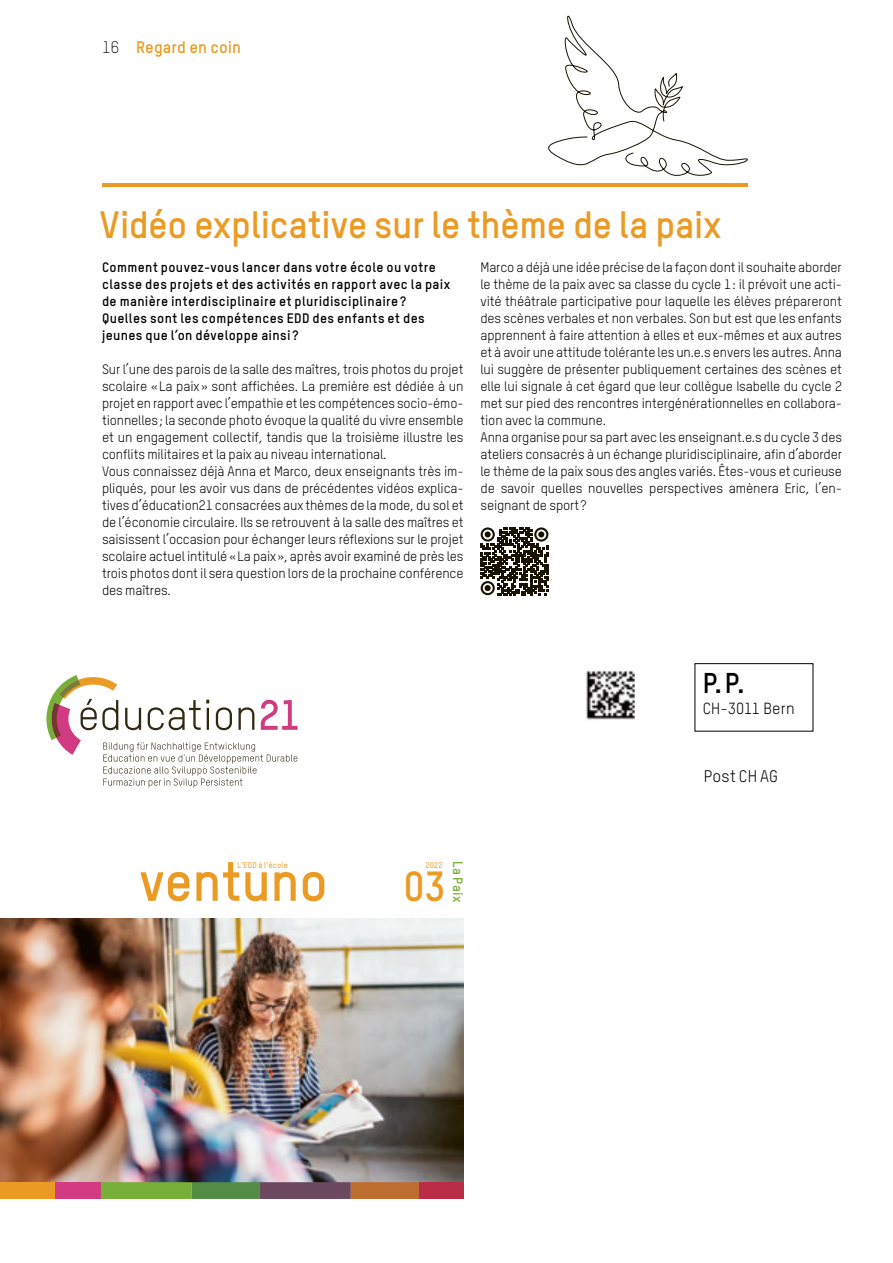
<style>
.page{position:relative;width:893px;height:1263px;background:#fff}
.page>*{position:absolute;margin:0;border:0;box-sizing:border-box;transform-origin:0 0}
.t1{font:700 54.3px "TSTARPRO";letter-spacing:-.005em;color:#eb9b24}
.t2{font:700 41.4px "TSTARPRO";color:#eb9b24}
.t3{font:700 37.5px "TSTARPRO";letter-spacing:-.01em;color:#eb9b24}
.t4{font:700 28.2px "TSTARPRO";color:#000}
.t5{font:700 16.5px "TSTARPRO";letter-spacing:.005em;color:#eb9b24}
.t6{font:16.5px "TSTARPRO";letter-spacing:.01em;color:#000}
.t7{font:300 16.5px "TSTARPRO";color:#000}
.t8{font:15.9px "TSTARPRO";letter-spacing:.01em;color:#000}
.t9{font:13.5px/17px "TSTARPRO";letter-spacing:-.01em;color:#000}
.t10{font:700 13.5px/17px "TSTARPRO";letter-spacing:.03em;color:#000}
.t11{font:700 13.5px "TSTARPRO";letter-spacing:.025em;color:#78af38}
.t12{font:500 8.1px "TSTARPRO";color:#eb9b24}
.t13{font:500 7.95px "TSTARPRO";letter-spacing:.025em;color:#eb9b24}
</style>
<div class="page">
<svg style="left:480px;top:527px;width:69px;height:68px"></svg>
<img style="left:0;top:919px;width:463px;height:263px">
<svg style="left:548px;top:15px;width:200px;height:161px"></svg>
<div style="left:0;top:1182px;width:55px;height:17px;background:#eb9b24"></div>
<div style="left:55px;top:1182px;width:46px;height:17px;background:#d23a82"></div>
<svg style="left:101px;top:1182px;width:318px;height:17px;background:#7c7c44"></svg>
<div style="left:419px;top:1182px;width:44px;height:17px;background:#b92d47"></div>
<svg style="left:46px;top:675px;width:252px;height:113px"></svg>
<div style="left:695px;top:663px;width:118px;height:68px;border:1px solid #000"></div>
<img style="left:587px;top:671px;width:48px;height:49px">
<hr style="left:102px;top:184px;width:645px;height:3px;background:#eb9b24">
<p class="t7" style="left:102px;top:38px;width:19px">16</p>
<p class="t5" style="left:136px;top:37px;width:106px">Regard en coin</p>
<h3 class="t3" style="left:99px;top:201px;width:624px">Vidéo explicative sur le thème de la paix</h3>
<p class="t9" style="left:480px;top:259px;width:363px">Marco a déjà une idée précise de la façon dont il souhaite aborder le thème de la paix avec sa classe du cycle 1: il prévoit une acti&shy;vité théâtrale participative pour laquelle les élèves prépareront des scènes verbales et non verbales. Son but est que les enfants apprennent à faire attention à elles et eux-mêmes et aux autres et à avoir une attitude tolérante les un.e.s envers les autres. Anna lui suggère de présenter publiquement certaines des scènes et elle lui signale à cet égard que leur collègue Isabelle du cycle 2 met sur pied des rencontres intergénérationnelles en collabora&shy;tion avec la commune.<br>Anna organise pour sa part avec les enseignant.e.s du cycle 3 des ateliers consacrés à un échange pluridisciplinaire, afin d’aborder le thème de la paix sous des angles variés. Êtes-vous et curieuse de savoir quelles nouvelles perspectives amènera Eric, l’en&shy;seignant de sport?</p>
<p class="t10" style="left:102px;top:259px;width:350px">Comment pouvez-vous lancer dans votre école ou votre classe des projets et des activités en rapport avec la paix de manière interdisciplinaire et pluridisciplinaire ?<br>Quelles sont les compétences EDD des enfants et des jeunes que l’on développe ainsi ?</p>
<p class="t9" style="left:102px;top:361px;width:363px">Sur l’une des parois de la salle des maîtres, trois photos du projet scolaire «La paix» sont affichées. La première est dédiée à un projet en rapport avec l’empathie et les compétences socio-émo&shy;tionnelles; la seconde photo évoque la qualité du vivre ensemble et un engagement collectif, tandis que la troisième illustre les conflits militaires et la paix au niveau international.<br>Vous connaissez déjà Anna et Marco, deux enseignants très im&shy;pliqués, pour les avoir vus dans de précédentes vidéos explica&shy;tives d’éducation21 consacrées aux thèmes de la mode, du sol et de l’économie circulaire. Ils se retrouvent à la salle des maîtres et saisissent l’occasion pour échanger leurs réflexions sur le projet scolaire actuel intitulé «La paix», après avoir examiné de près les trois photos dont il sera question lors de la prochaine conférence des maîtres.</p>
<h3 class="t4" style="left:703px;top:665px;width:44px">P. P.</h3>
<p class="t8" style="left:703px;top:699px;width:93px">CH-3011 Bern</p>
<p class="t13" style="left:237px;top:860px;width:52px">L’EDD à l’école</p>
<h1 class="t1" style="left:139px;top:847px;width:190px">ventuno</h1>
<p class="t12" style="left:425px;top:860px;width:19px">2022</p>
<p class="t11" style="left:466px;top:860px;width:43px;rotate:90deg">La Paix</p>
<h2 class="t2" style="left:403px;top:860px;width:44px">03</h2>
<p class="t6" style="left:704px;top:767px;width:76px">Post CH AG</p>
</div>
